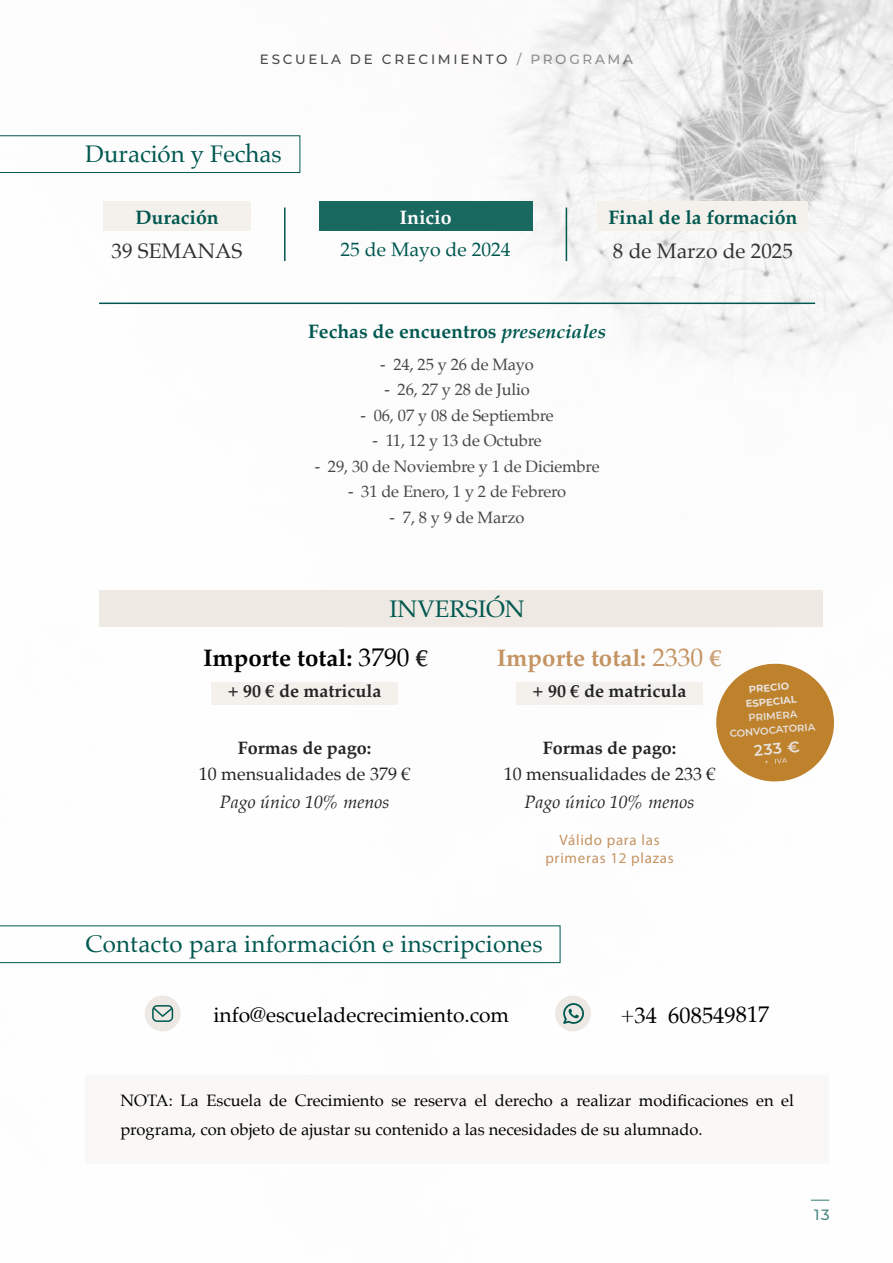
<style>
.page{position:relative;width:893px;height:1263px;background:#fff}
.page>*{position:absolute;margin:0;border:0;box-sizing:border-box;transform-origin:0 0}
.t1{font:24px "Palatino";letter-spacing:.01em;color:#005850}
.t2{font:700 24px "Palatino";color:#000}
.t3{font:700 24px "Palatino";color:#c49361}
.t4{font:22.5px "Palatino";color:#000}
.t5{font:21px "Palatino";color:#000}
.t6{font:21px "Palatino";color:#333}
.t7{font:700 19.5px "Palatino";color:#005850}
.t8{font:19.5px "Palatino";color:#005850}
.t9{font:700 19.5px "Palatino";color:#fff}
.t10{font:700 18px "Palatino";color:#242424}
.t11{font:18px "Palatino";color:#242424}
.t12{font:italic 18px "Palatino";color:#242424}
.t13{font:16.5px/28.5px "Palatino";color:#000}
.t14{font:16.5px "Palatino";letter-spacing:-.01em;color:#474747}
.t15{font:600 15.45px "Montserrat";color:#e8e2dd}
.t16{font:15px/18px "Myriad Pro";letter-spacing:.05em;color:#c49361;text-align:center}
.t17{font:500 15px "Montserrat";color:#005850}
.t18{font:500 13.5px "Montserrat";letter-spacing:.2em;color:#000}
.t19{font:600 10.05px/14.2px "Montserrat";color:#e8e2dd;text-align:center}
.t20{font:700 10.05px/14.2px "Montserrat";color:#e8e2dd;text-align:center}
.s1{color:#706f6f}
.s2{font-style:italic}
.s3{font-weight:400;font-size:25.5px}
.s4{color:#242424}
.s5{color:#cca277}
</style>
<div class="page">
<img style="left:0;top:0;width:893px;height:1201px">
<div style="left:85px;top:1075px;width:744px;height:89px;background:#faf8f6"></div>
<div style="left:99px;top:590px;width:724px;height:37px;background:#eee9e2"></div>
<svg style="left:0;top:135px;width:300px;height:38px"></svg>
<svg style="left:0;top:925px;width:560px;height:38px"></svg>
<div style="left:103px;top:201px;width:148px;height:30px;background:#f4f0ec"></div>
<div style="left:319px;top:201px;width:213px;height:30px;background:#1a6961"></div>
<div style="left:598px;top:201px;width:210px;height:30px;background:#f4f0ec"></div>
<hr style="left:284px;top:207px;width:2px;height:54px;background:#005850">
<hr style="left:566px;top:207px;width:1px;height:54px;background:#005850">
<hr style="left:99px;top:303px;width:716px;height:1px;background:#005850">
<div style="left:145px;top:995px;width:36px;height:36px;background:#ede8e3;border-radius:50%"></div>
<svg style="left:152px;top:1005px;width:21px;height:17px"></svg>
<div style="left:555px;top:995px;width:36px;height:36px;background:#ede8e3;border-radius:50%"></div>
<svg style="left:563px;top:1003px;width:21px;height:21px"></svg>
<div style="left:211px;top:682px;width:187px;height:23px;background:#f4f1ed"></div>
<div style="left:516px;top:682px;width:187px;height:23px;background:#f3f1ed"></div>
<svg style="left:714px;top:661px;width:123px;height:123px"></svg>
<p class="t18" style="left:260px;top:50px;width:375px">ESCUELA DE CRECIMIENTO <span class="s1">/ PROGRAMA</span></p>
<h1 class="t1" style="left:85px;top:134px;width:198px">Duración y Fechas</h1>
<p class="t7" style="left:135px;top:200px;width:85px">Duración</p>
<p class="t6" style="left:112px;top:233px;width:133px">39 SEMANAS</p>
<p class="t9" style="left:400px;top:200px;width:53px">Inicio</p>
<p class="t8" style="left:340px;top:233px;width:172px">25 de Mayo de 2024</p>
<p class="t7" style="left:608px;top:200px;width:191px">Final de la formación</p>
<p class="t6" style="left:613px;top:233px;width:181px">8 de Marzo de 2025</p>
<p class="t7" style="left:308px;top:315px;width:300px">Fechas de encuentros <span class="s2">presenciales</span></p>
<p class="t14" style="left:380px;top:350px;width:155px">- 24, 25 y 26 de Mayo</p>
<p class="t14" style="left:384px;top:376px;width:147px">- 26, 27 y 28 de Julio</p>
<p class="t14" style="left:361px;top:401px;width:195px">- 06, 07 y 08 de Septiembre</p>
<p class="t14" style="left:373px;top:427px;width:171px">- 11, 12 y 13 de Octubre</p>
<p class="t14" style="left:315px;top:452px;width:286px">- 29, 30 de Noviembre y 1 de Diciembre</p>
<p class="t14" style="left:348px;top:478px;width:220px">- 31 de Enero, 1 y 2 de Febrero</p>
<p class="t14" style="left:390px;top:503px;width:136px">- 7, 8 y 9 de Marzo</p>
<h1 class="t1" style="left:389px;top:589px;width:137px">INVERSIÓN</h1>
<h1 class="t2" style="left:203px;top:638px;width:226px">Importe total: <span class="s3">3790</span> <span class="s4">€</span></h1>
<h1 class="t3" style="left:497px;top:638px;width:226px">Importe total: <span class="s3">2330</span> <span class="s5">€</span></h1>
<p class="t10" style="left:228px;top:675px;width:155px">+ 90 € de matricula</p>
<p class="t10" style="left:238px;top:732px;width:135px">Formas de pago:</p>
<p class="t11" style="left:199px;top:758px;width:213px">10 mensualidades de 379 €</p>
<p class="t12" style="left:220px;top:787px;width:171px">Pago único 10% menos</p>
<p class="t10" style="left:533px;top:675px;width:155px">+ 90 € de matricula</p>
<p class="t10" style="left:543px;top:732px;width:135px">Formas de pago:</p>
<p class="t11" style="left:504px;top:758px;width:213px">10 mensualidades de 233 €</p>
<p class="t12" style="left:525px;top:787px;width:171px">Pago único 10% menos</p>
<p class="t20" style="left:744px;top:682px;width:53px;rotate:-5deg">PRECIO<br>ESPECIAL</p>
<p class="t19" style="left:728px;top:712px;width:87px;rotate:-5deg">PRIMERA<br>CONVOCATORIA</p>
<p class="t15" style="left:753px;top:739px;width:47px;rotate:-5deg">233 €</p>
<p class="t16" style="left:545px;top:830px;width:130px">Válido para las primeras 12 plazas</p>
<h1 class="t1" style="left:85px;top:924px;width:458px">Contacto para información e inscripciones</h1>
<p class="t5" style="left:214px;top:997px;width:297px">info@escueladecrecimiento.com</p>
<h2 class="t4" style="left:620px;top:998px;width:150px;rotate:-1deg">+34 608549817</h2>
<p class="t13" style="left:120px;top:1086px;width:675px">NOTA: La Escuela de Crecimiento se reserva el derecho a realizar modificaciones en el programa, con objeto de ajustar su contenido a las necesidades de su alumnado.</p>
<p class="t17" style="left:814px;top:1204px;width:17px">13</p>
</div>
